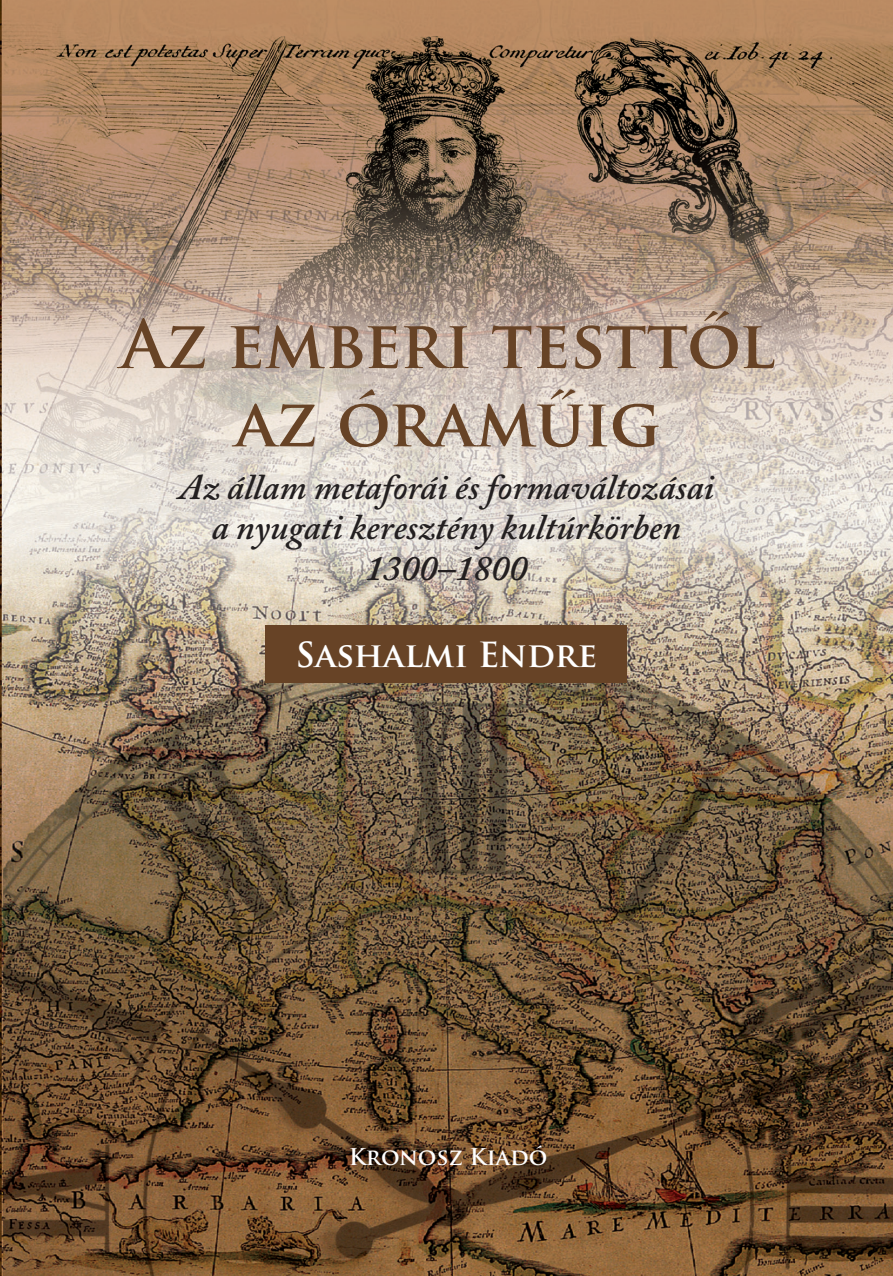
<style>
.page{position:relative;width:893px;height:1276px;background:#fff}
.page>*{position:absolute;margin:0;border:0;box-sizing:border-box;transform-origin:0 0}
.t1{font:700 65.25px/78.3px "Trajan Pro";color:#674326;text-align:center}
.t2{font:italic 600 36px/40.5px "Adobe Caslon Pro";color:#231f20;text-align:center}
.t3{font:700 33.75px "Trajan Pro";color:#fff}
.t4{font:700 22.5px "Trajan Pro";color:#fff}
</style>
<div class="page">
<img style="left:0;top:0;width:893px;height:1276px">
<div style="left:266px;top:625px;width:361px;height:57px;background:#674326"></div>
<h1 class="t1" style="left:121px;top:306px;width:656px">Az emberi testtől az óraműig</h1>
<p class="t2" style="left:179px;top:466px;width:537px">Az állam metaforái és formaváltozásai a nyugati keresztény kultúrkörben<br>1300–1800</p>
<p class="t3" style="left:296px;top:633px;width:303px">Sashalmi Endre</p>
<p class="t4" style="left:349px;top:1143px;width:200px">Kronosz Kiadó</p>
</div>
